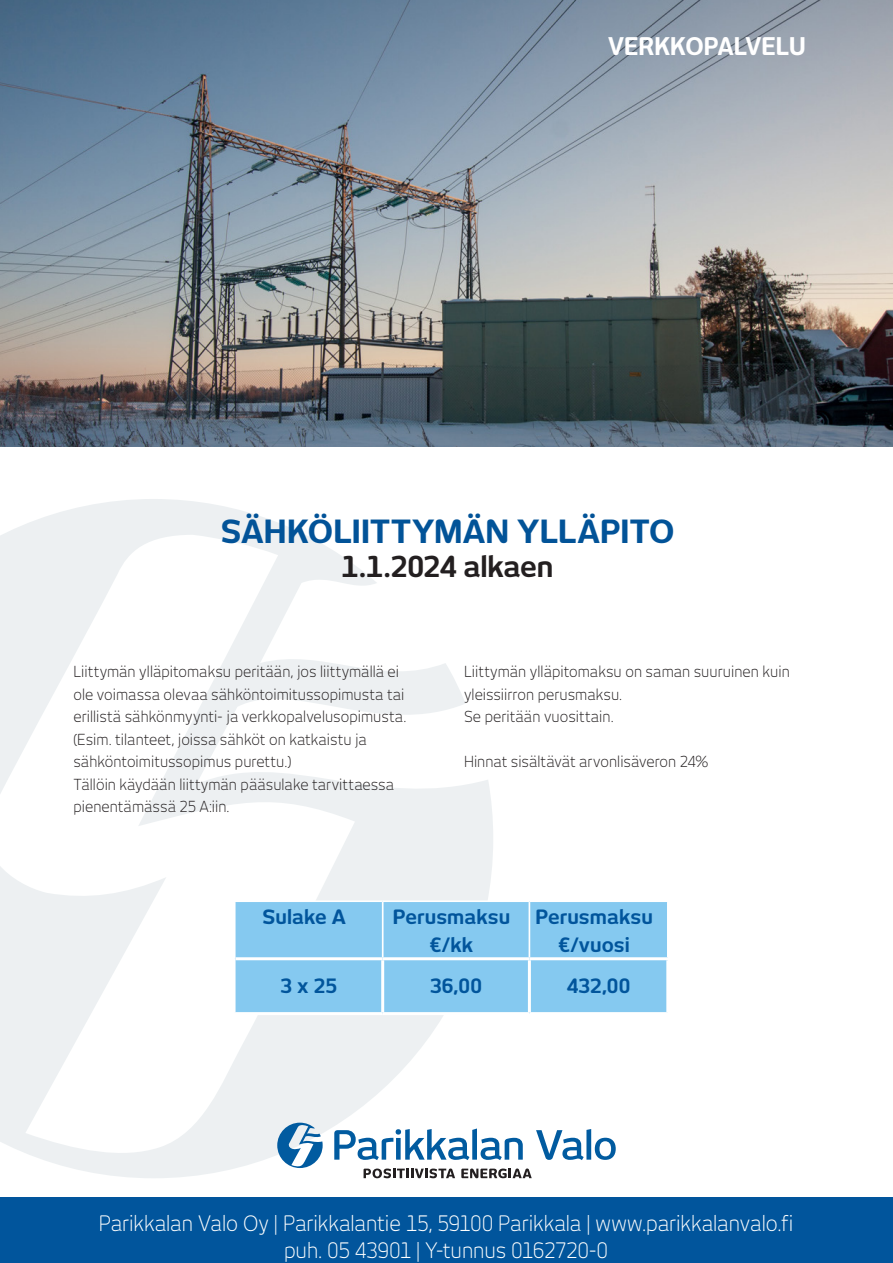
<style>
.page{position:relative;width:893px;height:1263px;background:#fff}
.page>*{position:absolute;margin:0;border:0;box-sizing:border-box;transform-origin:0 0}
.Titles{font:700 31.5px "New June";letter-spacing:.005em;color:#025398}
.Titles-2{font:700 28.5px "New June";letter-spacing:-.015em;color:#231f20}
.Subtitle{font:700 24px "New June";letter-spacing:-.005em;color:#fff;scale:.95 1}
.Leipä{font:300 21px "New June";letter-spacing:-.005em;color:#fff;scale:.95 1}
.Leipä-2{font:700 19.5px/28.3px "New June";letter-spacing:.005em;color:#01559c;text-align:center}
.Leipä-3{font:300 15px/22.5px "New June";letter-spacing:.005em;color:#231f20;scale:.95 1}
</style>
<div class="page">
<img style="left:0;top:0;width:893px;height:446px">
<svg style="left:0;top:499px;width:493px;height:679px"></svg>
<div style="left:236px;top:902px;width:431px;height:110px;background:#85c9f0"></div>
<hr style="left:234px;top:900px;width:149px;height:2px;background:#fff">
<hr style="left:383px;top:900px;width:146px;height:2px;background:#fff">
<hr style="left:234px;top:902px;width:2px;height:57px;background:#fff">
<hr style="left:382px;top:902px;width:2px;height:55px;background:#fff">
<hr style="left:529px;top:902px;width:1px;height:55px;background:#fff">
<hr style="left:234px;top:959px;width:2px;height:53px;background:#fff">
<hr style="left:381px;top:960px;width:3px;height:52px;background:#fff">
<hr style="left:528px;top:960px;width:3px;height:52px;background:#fff">
<hr style="left:666px;top:960px;width:3px;height:52px;background:#fff">
<hr style="left:234px;top:1012px;width:149px;height:3px;background:#fff">
<hr style="left:383px;top:1012px;width:146px;height:3px;background:#fff">
<hr style="left:236px;top:957px;width:147px;height:3px;background:#fff">
<hr style="left:383px;top:957px;width:146px;height:3px;background:#fff">
<hr style="left:529px;top:957px;width:140px;height:3px;background:#fff">
<svg style="left:334px;top:1128px;width:282px;height:32px"></svg>
<svg style="left:364px;top:1168px;width:91px;height:10px"></svg>
<svg style="left:461px;top:1168px;width:71px;height:10px"></svg>
<svg style="left:277px;top:1123px;width:46px;height:45px"></svg>
<div style="left:0;top:1197px;width:893px;height:66px;background:#01559c"></div>
<p class="Subtitle" style="left:608px;top:32px;width:210px">VERKKOPALVELU</p>
<p class="Titles" style="left:221px;top:513px;width:455px">SÄHKÖLIITTYMÄN YLLÄPITO</p>
<p class="Titles-2" style="left:342px;top:550px;width:213px">1.1.2024 alkaen</p>
<p class="Leipä-3" style="left:73px;top:660px;width:344px">Liittymän ylläpitomaksu peritään, jos liittymällä ei</p>
<p class="Leipä-3" style="left:73px;top:683px;width:350px">ole voimassa olevaa sähköntoimitussopimusta tai</p>
<p class="Leipä-3" style="left:73px;top:705px;width:352px">erillistä sähkönmyynti- ja verkkopalvelusopimusta.</p>
<p class="Leipä-3" style="left:73px;top:728px;width:310px">(Esim. tilanteet, joissa sähköt on katkaistu ja sähköntoimitussopimus purettu.)</p>
<p class="Leipä-3" style="left:73px;top:773px;width:339px">Tällöin käydään liittymän pääsulake tarvittaessa</p>
<p class="Leipä-3" style="left:73px;top:795px;width:166px">pienentämässä 25 A:iin.</p>
<p class="Leipä-3" style="left:464px;top:660px;width:344px">Liittymän ylläpitomaksu on saman suuruinen kuin yleissiirron perusmaksu.</p>
<p class="Leipä-3" style="left:464px;top:705px;width:159px">Se peritään vuosittain.</p>
<p class="Leipä-3" style="left:464px;top:750px;width:259px">Hinnat sisältävät arvonlisäveron 24%</p>
<p class="Leipä-2" style="left:263px;top:902px;width:85px">Sulake A</p>
<p class="Leipä-2" style="left:393px;top:902px;width:119px">Perusmaksu €/kk</p>
<p class="Leipä-2" style="left:535px;top:902px;width:119px">Perusmaksu €/vuosi</p>
<p class="Leipä-2" style="left:280px;top:971px;width:58px">3 x 25</p>
<p class="Leipä-2" style="left:430px;top:971px;width:54px">36,00</p>
<p class="Leipä-2" style="left:567px;top:971px;width:65px">432,00</p>
<p class="Leipä" style="left:99px;top:1211px;width:733px">Parikkalan Valo Oy | Parikkalantie 15, 59100 Parikkala | www.parikkalanvalo.fi</p>
<p class="Leipä" style="left:284px;top:1238px;width:342px">puh. 05 43901 | Y-tunnus 0162720-0</p>
</div>
